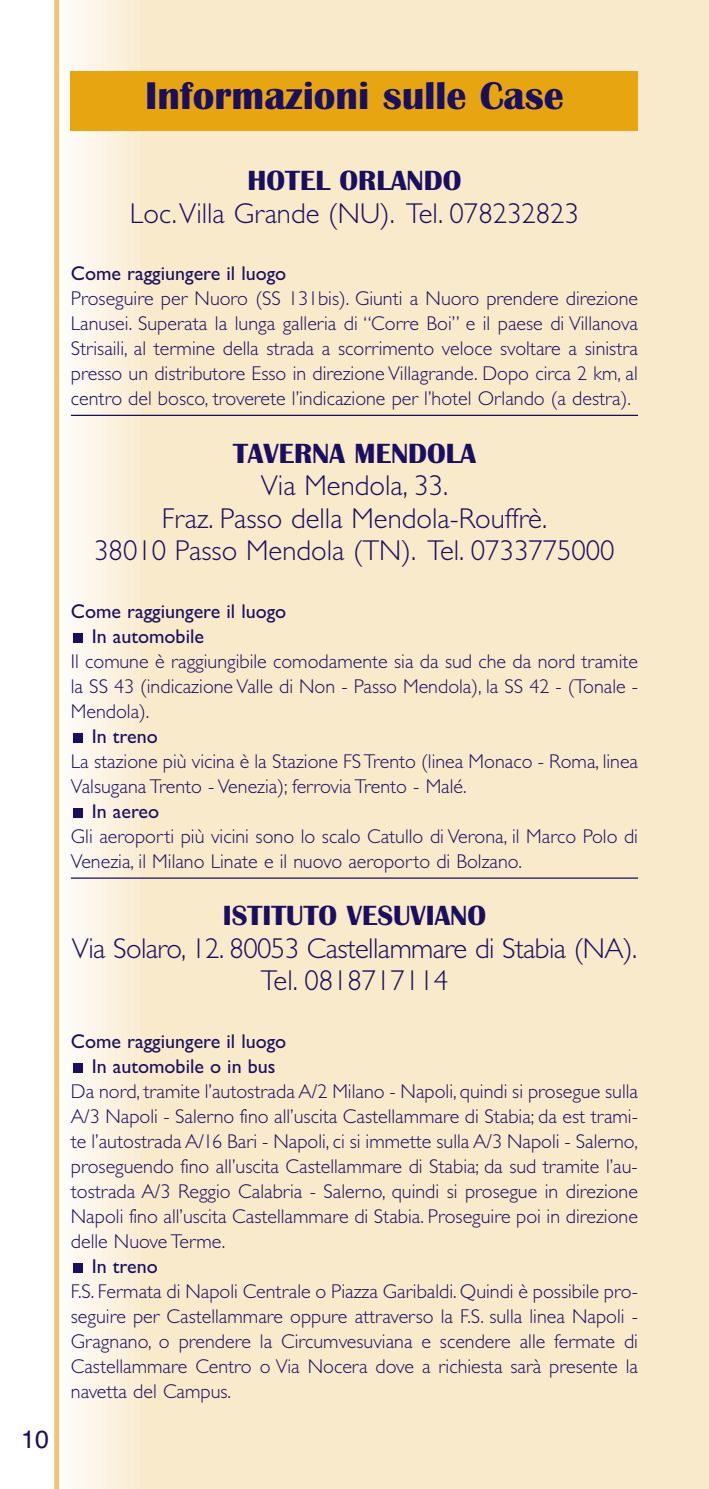
<style>
.page{position:relative;width:709px;height:1489px;background:#fff}
.page>*{position:absolute;margin:0;border:0;box-sizing:border-box;transform-origin:0 0}
.t1{font:700 40px "Britannic";color:#1a0e60}
.t2{font:300 28.75px/32.5px "Gill Sans";color:#1a0e60;text-align:center}
.t3{font:300 28.75px/32.5px "Gill Sans";letter-spacing:-.02em;color:#1a0e60;text-align:center}
.t4{font:700 28.75px "Britannic";color:#1a0e60}
.t5{font:25px "Helvetica";color:#1a0e60}
.t6{font:300 20px/25px "Gill Sans";color:#1a0e60;text-align:justify}
.t7{font:20px/25px "Gill Sans";color:#1a0e60}
</style>
<div class="page">
<div style="left:142px;top:0;width:567px;height:1488px;background:#f9eacb"></div>
<div style="left:59px;top:0;width:7px;height:1488px;background:#fbf1df"></div>
<div style="left:60px;top:0;width:8px;height:1488px;background:#fefdfb"></div>
<div style="left:66px;top:0;width:7px;height:1488px;background:#fdfbf7"></div>
<div style="left:72px;top:0;width:8px;height:1488px;background:#fdfaf3"></div>
<div style="left:79px;top:0;width:8px;height:1488px;background:#fdf8ef"></div>
<div style="left:85px;top:0;width:7px;height:1488px;background:#fdf7eb"></div>
<div style="left:92px;top:0;width:7px;height:1488px;background:#fcf5e8"></div>
<div style="left:98px;top:0;width:8px;height:1488px;background:#fcf6eb"></div>
<div style="left:100px;top:0;width:7px;height:1488px;background:#fcf3e2"></div>
<div style="left:107px;top:0;width:7px;height:1488px;background:#fbf1de"></div>
<div style="left:114px;top:0;width:7px;height:1488px;background:#fbf0da"></div>
<div style="left:117px;top:0;width:8px;height:1488px;background:#fbf1df"></div>
<div style="left:121px;top:0;width:7px;height:1488px;background:#fbeed6"></div>
<div style="left:128px;top:0;width:7px;height:1488px;background:#faecd2"></div>
<div style="left:133px;top:0;width:7px;height:1488px;background:#faebcf"></div>
<hr style="left:140px;top:0;width:4px;height:1488px;background:#f9eacc">
<div style="left:54px;top:0;width:5px;height:1488px;background:#f1c575"></div>
<hr style="left:71px;top:415px;width:567px;height:1px;background:#1a0e60">
<hr style="left:71px;top:877px;width:567px;height:1px;background:#1a0e60">
<div style="left:73px;top:1263px;width:10px;height:9px;background:#1a0e60"></div>
<div style="left:73px;top:1063px;width:10px;height:9px;background:#1a0e60"></div>
<div style="left:73px;top:808px;width:10px;height:9px;background:#1a0e60"></div>
<div style="left:73px;top:733px;width:10px;height:9px;background:#1a0e60"></div>
<div style="left:73px;top:633px;width:10px;height:9px;background:#1a0e60"></div>
<div style="left:71px;top:71px;width:567px;height:59px;background:#e7a512"></div>
<h1 class="t1" style="left:145px;top:72px;width:420px">Informazioni sulle Case</h1>
<p class="t5" style="left:21px;top:1424px;width:29px">10</p>
<h2 class="t4" style="left:248px;top:163px;width:215px">HOTEL ORLANDO</h2>
<h2 class="t2" style="left:130px;top:196px;width:450px">Loc.Villa Grande (NU). Tel. 078232823</h2>
<p class="t7" style="left:71px;top:261px;width:217px">Come raggiungere il luogo</p>
<p class="t6" style="left:71px;top:286px;width:568px">Proseguire per Nuoro (SS 131bis). Giunti a Nuoro prendere direzione Lanusei. Superata la lunga galleria di “Corre Boi” e il paese di Villanova Strisaili, al termine della strada a scorrimento veloce svoltare a sinistra presso un distributore Esso in direzione Villagrande. Dopo circa 2 km, al centro del bosco, troverete l’indicazione per l’hotel Orlando (a destra).</p>
<h2 class="t4" style="left:233px;top:436px;width:244px">TAVERNA MENDOLA</h2>
<h2 class="t2" style="left:94px;top:469px;width:522px">Via Mendola, 33.<br>Fraz. Passo della Mendola-Rouffrè.<br>38010 Passo Mendola (TN). Tel. 0733775000</h2>
<p class="t7" style="left:92px;top:598px;width:196px;text-indent:-21px">Come raggiungere il luogo<br>In automobile</p>
<p class="t6" style="left:71px;top:648px;width:568px">Il comune è raggiungibile comodamente sia da sud che da nord tramite la SS 43 (indicazione Valle di Non - Passo Mendola), la SS 42 - (Tonale - Mendola).</p>
<p class="t7" style="left:92px;top:723px;width:67px">In treno</p>
<p class="t6" style="left:71px;top:748px;width:568px">La stazione più vicina è la Stazione FS Trento (linea Monaco - Roma, linea<br>Valsugana Trento - Venezia); ferrovia Trento - Malé.</p>
<p class="t7" style="left:92px;top:798px;width:69px">In aereo</p>
<p class="t6" style="left:71px;top:823px;width:568px">Gli aeroporti più vicini sono lo scalo Catullo di Verona, il Marco Polo di<br>Venezia, il Milano Linate e il nuovo aeroporto di Bolzano.</p>
<h2 class="t4" style="left:223px;top:898px;width:265px">ISTITUTO VESUVIANO</h2>
<h2 class="t3" style="left:72px;top:931px;width:566px">Via Solaro, 12. 80053 Castellammare di Stabia (NA).<br>Tel. 0818717114</h2>
<p class="t7" style="left:71px;top:1028px;width:217px;text-align:center">Come raggiungere il luogo<br>In automobile o in bus</p>
<p class="t6" style="left:71px;top:1078px;width:568px">Da nord, tramite l’autostrada A/2 Milano - Napoli, quindi si prosegue sulla A/3 Napoli - Salerno fino all’uscita Castellammare di Stabia; da est trami&shy;te l’autostrada A/16 Bari - Napoli, ci si immette sulla A/3 Napoli - Salerno, proseguendo fino all’uscita Castellammare di Stabia; da sud tramite l’au&shy;tostrada A/3 Reggio Calabria - Salerno, quindi si prosegue in direzione Napoli fino all’uscita Castellammare di Stabia. Proseguire poi in direzione delle Nuove Terme.</p>
<p class="t7" style="left:92px;top:1253px;width:67px">In treno</p>
<p class="t6" style="left:71px;top:1278px;width:568px">F.S. Fermata di Napoli Centrale o Piazza Garibaldi. Quindi è possibile pro&shy;seguire per Castellammare oppure attraverso la F.S. sulla linea Napoli - Gragnano, o prendere la Circumvesuviana e scendere alle fermate di Castellammare Centro o Via Nocera dove a richiesta sarà presente la navetta del Campus.</p>
</div>
